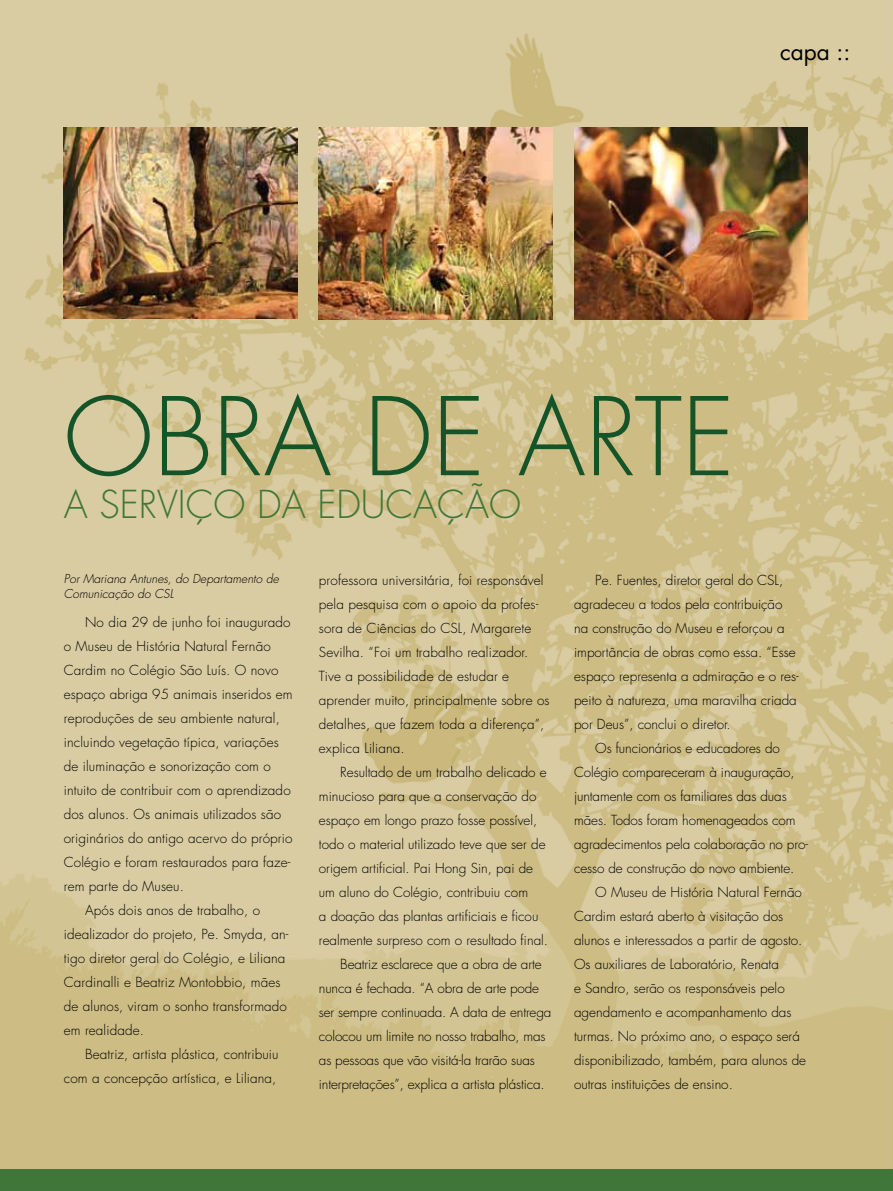
<style>
.page{position:relative;width:893px;height:1191px;background:#fff}
.page>*{position:absolute;margin:0;border:0;box-sizing:border-box;transform-origin:0 0}
.t1{font:300 105px "Futura";color:#155428}
.t2{font:300 37.5px "Futura";color:#407639}
.t3{font:22.5px "Futura";color:#000}
.t4{font:300 13.5px/24px "Futura";color:#000}
.t5{font:italic 300 12px/15px "Futura";color:#000}
</style>
<div class="page">
<img style="left:0;top:0;width:893px;height:1169px">
<img style="left:64px;top:128px;width:234px;height:191px">
<img style="left:574px;top:128px;width:234px;height:191px">
<img style="left:319px;top:128px;width:234px;height:191px">
<div style="left:0;top:1169px;width:893px;height:22px;background:#407639"></div>
<h3 class="t3" style="left:780px;top:37px;width:72px">capa ::</h3>
<h1 class="t1" style="left:64px;top:373px;width:673px">Ob ra de arte</h1>
<h2 class="t2" style="left:64px;top:481px;width:459px">a serviço da educação</h2>
<p class="t5" style="left:64px;top:572px;width:217px">Por Mariana Antunes, do Departamento de<br>Comunicação do CSL</p>
<p class="t4" style="left:85px;top:610px;width:207px">No dia 29 de junho foi inaugurado</p>
<p class="t4" style="left:64px;top:634px;width:209px">o Museu de História Natural Fernão</p>
<p class="t4" style="left:64px;top:658px;width:216px">Cardim no Colégio São Luís. O novo</p>
<p class="t4" style="left:64px;top:682px;width:230px">espaço abriga 95 animais inseridos em</p>
<p class="t4" style="left:64px;top:706px;width:218px">reproduções de seu ambiente natural,</p>
<p class="t4" style="left:64px;top:730px;width:216px">incluindo vegetação típica, variações</p>
<p class="t4" style="left:64px;top:754px;width:209px">de iluminação e sonorização com o</p>
<p class="t4" style="left:64px;top:778px;width:228px">intuito de contribuir com o aprendizado</p>
<p class="t4" style="left:64px;top:802px;width:219px">dos alunos. Os animais utilizados são</p>
<p class="t4" style="left:64px;top:826px;width:230px">originários do antigo acervo do próprio</p>
<p class="t4" style="left:64px;top:850px;width:228px">Colégio e foram restaurados para faze-</p>
<p class="t4" style="left:64px;top:874px;width:122px">rem parte do Museu.</p>
<p class="t4" style="left:85px;top:898px;width:177px">Após dois anos de trabalho, o</p>
<p class="t4" style="left:64px;top:922px;width:226px">idealizador do projeto, Pe. Smyda, an-</p>
<p class="t4" style="left:64px;top:946px;width:223px">tigo diretor geral do Colégio, e Liliana</p>
<p class="t4" style="left:64px;top:970px;width:218px">Cardinalli e Beatriz Montobbio, mães</p>
<p class="t4" style="left:64px;top:994px;width:225px">de alunos, viram o sonho transformado</p>
<p class="t4" style="left:64px;top:1018px;width:82px">em realidade.</p>
<p class="t4" style="left:85px;top:1042px;width:195px">Beatriz, artista plástica, contribuiu</p>
<p class="t4" style="left:64px;top:1066px;width:214px">com a concepção artística, e Liliana,</p>
<p class="t4" style="left:319px;top:568px;width:232px">professora universitária, foi responsável pela pesquisa com o apoio da profes&shy;sora de Ciências do CSL, Margarete Sevilha. “Foi um trabalho realizador.<br>Tive a possibilidade de estudar e aprender muito, principalmente sobre os detalhes, que fazem toda a diferença”, explica Liliana.</p>
<p class="t4" style="left:340px;top:760px;width:208px">Resultado de um trabalho delicado e</p>
<p class="t4" style="left:319px;top:784px;width:219px">minucioso para que a conservação do</p>
<p class="t4" style="left:319px;top:808px;width:220px">espaço em longo prazo fosse possível,</p>
<p class="t4" style="left:319px;top:832px;width:228px">todo o material utilizado teve que ser de</p>
<p class="t4" style="left:319px;top:856px;width:216px">origem artificial. Pai Hong Sin, pai de</p>
<p class="t4" style="left:319px;top:880px;width:211px">um aluno do Colégio, contribuiu com</p>
<p class="t4" style="left:319px;top:904px;width:221px">a doação das plantas artificiais e ficou</p>
<p class="t4" style="left:319px;top:928px;width:231px">realmente surpreso com o resultado final.</p>
<p class="t4" style="left:340px;top:952px;width:203px">Beatriz esclarece que a obra de arte</p>
<p class="t4" style="left:319px;top:976px;width:222px">nunca é fechada. “A obra de arte pode</p>
<p class="t4" style="left:319px;top:1000px;width:234px">ser sempre continuada. A data de entrega</p>
<p class="t4" style="left:319px;top:1024px;width:228px">colocou um limite no nosso trabalho, mas</p>
<p class="t4" style="left:319px;top:1048px;width:217px">as pessoas que vão visitá-la trarão suas</p>
<p class="t4" style="left:319px;top:1072px;width:227px">interpretações”, explica a artista plástica.</p>
<p class="t4" style="left:574px;top:568px;width:226px;text-indent:21px">Pe. Fuentes, diretor geral do CSL, agradeceu a todos pela contribuição na construção do Museu e reforçou a importância de obras como essa. “Esse espaço representa a admiração e o res&shy;peito à natureza, uma maravilha criada por Deus”, conclui o diretor.</p>
<p class="t4" style="left:574px;top:736px;width:235px;text-indent:21px">Os funcionários e educadores do Colégio compareceram à inauguração, juntamente com os familiares das duas mães. Todos foram homenageados com agradecimentos pela colaboração no pro&shy;cesso de construção do novo ambiente.</p>
<p class="t4" style="left:574px;top:880px;width:234px;text-indent:21px">O Museu de História Natural Fernão Cardim estará aberto à visitação dos alunos e interessados a partir de agosto.<br>Os auxiliares de Laboratório, Renata<br>e Sandro, serão os responsáveis pelo agendamento e acompanhamento das turmas. No próximo ano, o espaço será disponibilizado, também, para alunos de outras instituições de ensino.</p>
</div>
